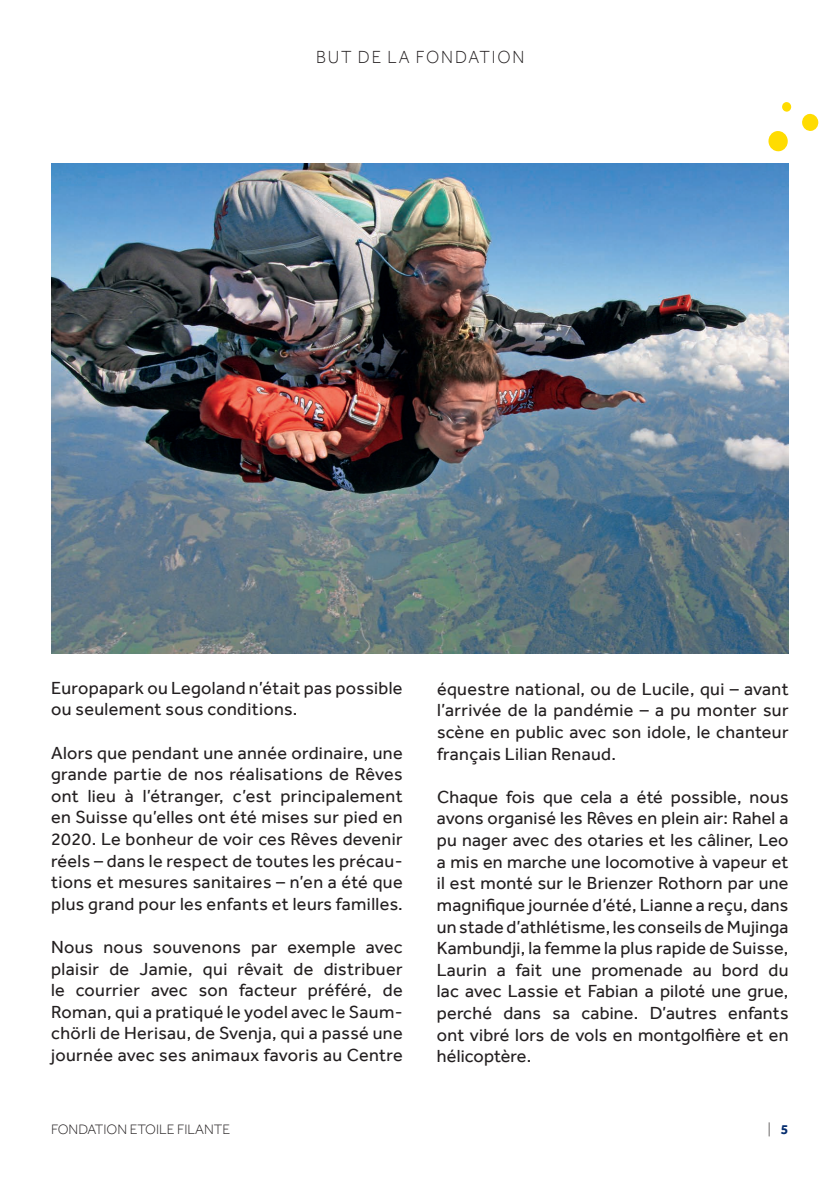
<style>
.page{position:relative;width:840px;height:1191px;background:#fff}
.page>*{position:absolute;margin:0;border:0;box-sizing:border-box;transform-origin:0 0}
.t1{font:18px/21.6px "Effra";letter-spacing:.02em;color:#231f20;text-align:justify}
.t2{font:300 18px "Effra";letter-spacing:.105em;color:#231f20;scale:.95 1}
.t3{font:300 14px "Effra";color:#231f20}
.s1{font-weight:700;color:#052d6f}
</style>
<div class="page">
<img style="left:51px;top:164px;width:737px;height:489px">
<svg style="left:768px;top:131px;width:19px;height:21px"></svg>
<svg style="left:801px;top:113px;width:17px;height:18px"></svg>
<svg style="left:781px;top:102px;width:10px;height:10px"></svg>
<p class="t2" style="left:316px;top:46px;width:221px">BUT DE LA FONDATION</p>
<p class="t1" style="left:51px;top:676px;width:353px">Europapark ou Legoland n’était pas possible ou seulement sous conditions.</p>
<p class="t1" style="left:51px;top:741px;width:353px">Alors que pendant une année ordinaire, une grande partie de nos réalisations de Rêves ont lieu à l’étranger, c’est principalement en Suisse qu’elles ont été mises sur pied en 2020. Le bonheur de voir ces Rêves devenir réels – dans le respect de toutes les précau&shy;tions et mesures sanitaires – n’en a été que plus grand pour les enfants et leurs familles.</p>
<p class="t1" style="left:51px;top:936px;width:353px">Nous nous souvenons par exemple avec plaisir de Jamie, qui rêvait de distribuer le courrier avec son facteur préféré, de Roman, qui a pratiqué le yodel avec le Saum&shy;chörli de Herisau, de Svenja, qui a passé une journée avec ses animaux favoris au Centre</p>
<p class="t1" style="left:437px;top:678px;width:353px">équestre national, ou de Lucile, qui – avant l’arrivée de la pandémie – a pu monter sur scène en public avec son idole, le chanteur français Lilian Renaud.</p>
<p class="t1" style="left:436px;top:786px;width:353px">Chaque fois que cela a été possible, nous avons organisé les Rêves en plein air: Rahel a pu nager avec des otaries et les câliner, Leo a mis en marche une locomotive à vapeur et il est monté sur le Brienzer Rothorn par une magnifique journée d’été, Lianne a reçu, dans un stade d’athlétisme, les conseils deMujinga Kambundji, la femme la plus rapide de Suisse, Laurin a fait une promenade au bord du lac avec Lassie et Fabian a piloté une grue, perché dans sa cabine. D’autres enfants ont vibré lors de vols en montgolfière et en hélicoptère.</p>
<p class="t3" style="left:51px;top:1120px;width:181px">FONDATION ETOILE FILANTE</p>
<p class="t3" style="left:767px;top:1120px;width:22px">| <span class="s1">5</span></p>
</div>
